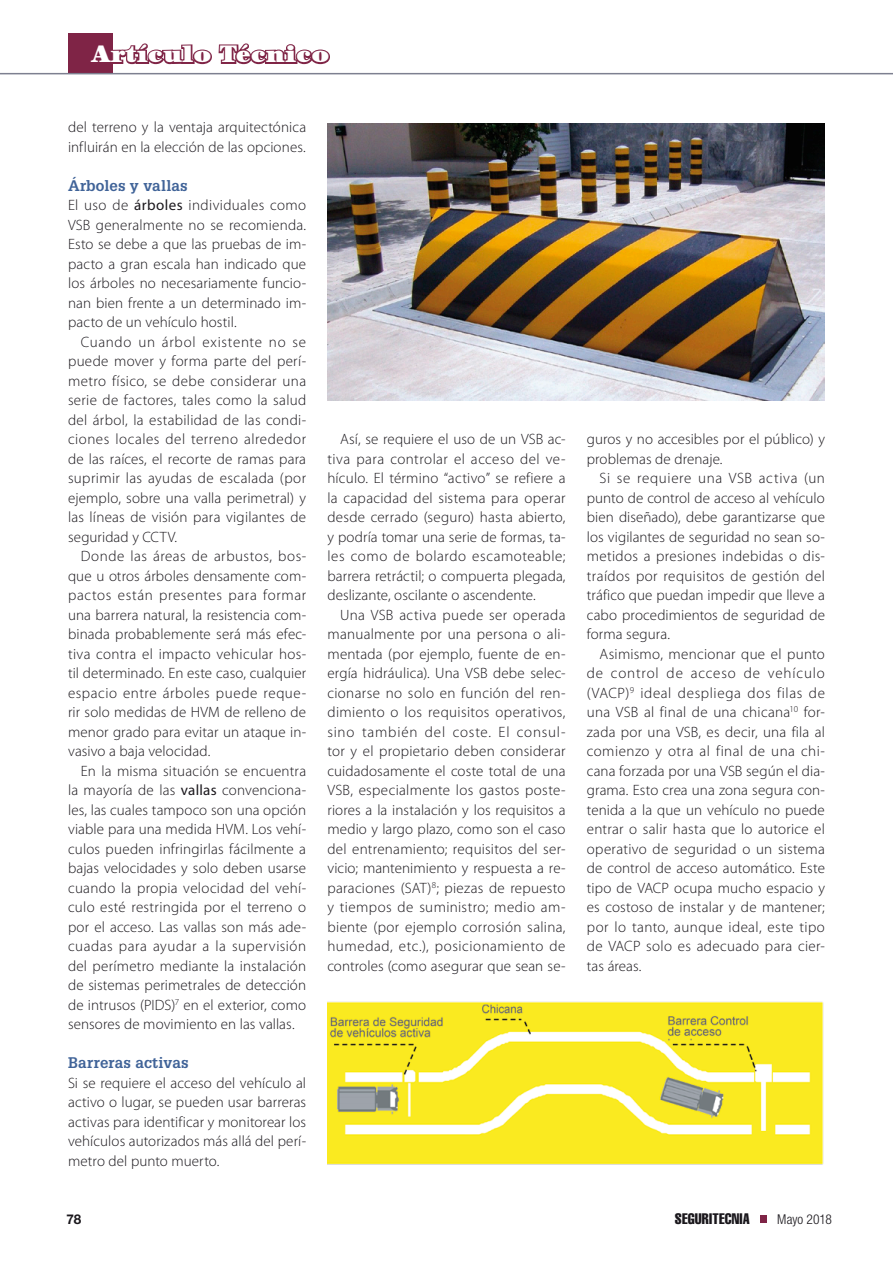
<style>
.page{position:relative;width:893px;height:1263px;background:#fff}
.page>*{position:absolute;margin:0;border:0;box-sizing:border-box;transform-origin:0 0}
.t1{font:900 24px "Century Std";letter-spacing:.02em;color:#fff}
.t2{font:300 15px/19.5px "Myriad Pro";letter-spacing:.015em;color:#1a171c}
.t3{font:300 15px "Myriad Pro";letter-spacing:.035em;color:#1a171c}
.t4{font:300 15px "Myriad Pro";letter-spacing:.04em;color:#1a171c}
.t5{font:300 15px "Myriad Pro";letter-spacing:.055em;color:#1a171c}
.t6{font:300 15px "Myriad Pro";letter-spacing:.045em;color:#1a171c}
.t7{font:300 15px "Myriad Pro";letter-spacing:.06em;color:#1a171c}
.t8{font:300 15px "Myriad Pro";letter-spacing:.05em;color:#1a171c}
.t9{font:700 15px "Glypha LT Std";letter-spacing:.01em;color:#406398}
.t10{font:15px "Helvetica LT Std Comp";letter-spacing:.01em;color:#1a171c}
.t11{font:300 condensed 13.5px "Helvetica Neue LT Std";color:#1a171c}
.t12{font:700 13.5px "Helvetica Neue LT Std";color:#1a171c}
.s1{font-weight:400}
.s2{font-family:"Glypha LT Std";font-weight:700;color:#406398}
</style>
<div class="page">
<div style="left:760px;top:1215px;width:7px;height:7px;background:#7f2446"></div>
<div style="left:68px;top:33px;width:44px;height:41px;background:#7f2446"></div>
<svg style="left:112px;top:34px;width:218px;height:32px"></svg>
<hr style="left:0;top:73px;width:893px;height:1px;background:#7d8090">
<img style="left:327px;top:123px;width:498px;height:278px">
<img style="left:327px;top:1001px;width:497px;height:164px">
<h1 class="t1" style="left:92px;top:40px;width:239px">Artículo Técnico</h1>
<p class="t2" style="left:68px;top:117px;width:240px">del terreno y la ventaja arquitectónica influirán en la elección de las opciones.</p>
<p class="t9" style="left:68px;top:176px;width:121px">Árboles y vallas</p>
<p class="t2" style="left:68px;top:195px;width:240px">El uso de <span class="s1">árboles</span> individuales como</p>
<p class="t2" style="left:68px;top:215px;width:240px">VSB generalmente no se recomienda.</p>
<p class="t2" style="left:68px;top:234px;width:240px">Esto se debe a que las pruebas de im-</p>
<p class="t2" style="left:68px;top:254px;width:240px">pacto a gran escala han indicado que</p>
<p class="t2" style="left:68px;top:273px;width:240px">los árboles no necesariamente funcio-</p>
<p class="t2" style="left:68px;top:293px;width:240px">nan bien frente a un determinado im-</p>
<p class="t2" style="left:68px;top:312px;width:170px">pacto de un vehículo hostil.</p>
<p class="t8" style="left:81px;top:332px;width:227px">Cuando un árbol existente no se</p>
<p class="t2" style="left:68px;top:351px;width:240px">puede mover y forma parte del perí-</p>
<p class="t2" style="left:68px;top:371px;width:240px">metro físico, se debe considerar una</p>
<p class="t2" style="left:68px;top:390px;width:240px">serie de factores, tales como la salud</p>
<p class="t2" style="left:68px;top:410px;width:240px">del árbol, la estabilidad de las condi-</p>
<p class="t3" style="left:68px;top:430px;width:240px">ciones locales del terreno alrededor</p>
<p class="t2" style="left:68px;top:449px;width:240px">de las raíces, el recorte de ramas para</p>
<p class="t2" style="left:68px;top:468px;width:240px">suprimir las ayudas de escalada (por</p>
<p class="t2" style="left:68px;top:488px;width:240px">ejemplo, sobre una valla perimetral) y</p>
<p class="t2" style="left:68px;top:507px;width:240px">las líneas de visión para vigilantes de</p>
<p class="t2" style="left:68px;top:527px;width:111px">seguridad y CCTV.</p>
<p class="t3" style="left:81px;top:547px;width:227px">Donde las áreas de arbustos, bos-</p>
<p class="t2" style="left:68px;top:566px;width:240px">que u otros árboles densamente com-</p>
<p class="t4" style="left:68px;top:586px;width:240px">pactos están presentes para formar</p>
<p class="t2" style="left:68px;top:605px;width:240px">una barrera natural, la resistencia com-</p>
<p class="t2" style="left:68px;top:624px;width:240px">binada probablemente será más efec-</p>
<p class="t2" style="left:68px;top:644px;width:240px">tiva contra el impacto vehicular hos-</p>
<p class="t2" style="left:68px;top:663px;width:240px">til determinado. En este caso, cualquier</p>
<p class="t4" style="left:68px;top:683px;width:240px">espacio entre árboles puede reque-</p>
<p class="t2" style="left:68px;top:702px;width:240px">rir solo medidas de HVM de relleno de</p>
<p class="t2" style="left:68px;top:722px;width:240px">menor grado para evitar un ataque in-</p>
<p class="t2" style="left:68px;top:741px;width:144px">vasivo a baja velocidad.</p>
<p class="t2" style="left:81px;top:761px;width:227px">En la misma situación se encuentra</p>
<p class="t2" style="left:68px;top:780px;width:240px">la mayoría de las <span class="s1">vallas</span> convenciona-</p>
<p class="t2" style="left:68px;top:800px;width:240px">les, las cuales tampoco son una opción</p>
<p class="t2" style="left:68px;top:819px;width:240px">viable para una medida HVM. Los vehí-</p>
<p class="t2" style="left:68px;top:839px;width:240px">culos pueden infringirlas fácilmente a</p>
<p class="t2" style="left:68px;top:858px;width:240px">bajas velocidades y solo deben usarse</p>
<p class="t2" style="left:68px;top:878px;width:240px">cuando la propia velocidad del vehí-</p>
<p class="t2" style="left:68px;top:897px;width:240px">culo esté restringida por el terreno o</p>
<p class="t2" style="left:68px;top:917px;width:240px">por el acceso. Las vallas son más ade-</p>
<p class="t3" style="left:68px;top:937px;width:240px">cuadas para ayudar a la supervisión</p>
<p class="t2" style="left:68px;top:956px;width:240px">del perímetro mediante la instalación</p>
<p class="t2" style="left:68px;top:975px;width:240px">de sistemas perimetrales de detección</p>
<p class="t2" style="left:68px;top:995px;width:240px">de intrusos (PIDS)<sup>7</sup> en el exterior, como</p>
<p class="t2" style="left:68px;top:1014px;width:228px">sensores de movimiento en las vallas.</p>
<p class="t2" style="left:68px;top:1053px;width:240px"><span class="s2">Barreras activas<br></span>Si se requiere el acceso del vehículo al activo o lugar, se pueden usar barreras activas para identificar y monitorear los vehículos autorizados más allá del perí&shy;metro del punto muerto.</p>
<p class="t2" style="left:340px;top:429px;width:227px">Así, se requiere el uso de un VSB ac-</p>
<p class="t2" style="left:327px;top:449px;width:240px">tiva para controlar el acceso del ve-</p>
<p class="t2" style="left:327px;top:468px;width:240px">hículo. El término “activo” se refiere a</p>
<p class="t2" style="left:327px;top:488px;width:240px">la capacidad del sistema para operar</p>
<p class="t2" style="left:327px;top:507px;width:240px">desde cerrado (seguro) hasta abierto,</p>
<p class="t2" style="left:327px;top:527px;width:240px">y podría tomar una serie de formas, ta-</p>
<p class="t4" style="left:327px;top:547px;width:240px">les como de bolardo escamoteable;</p>
<p class="t2" style="left:327px;top:566px;width:240px">barrera retráctil; o compuerta plegada,</p>
<p class="t2" style="left:327px;top:585px;width:210px">deslizante, oscilante o ascendente.</p>
<p class="t2" style="left:340px;top:605px;width:227px">Una VSB activa puede ser operada</p>
<p class="t2" style="left:327px;top:624px;width:240px">manualmente por una persona o ali-</p>
<p class="t2" style="left:327px;top:644px;width:240px">mentada (por ejemplo, fuente de en-</p>
<p class="t2" style="left:327px;top:663px;width:240px">ergía hidráulica). Una VSB debe selec-</p>
<p class="t2" style="left:327px;top:683px;width:240px">cionarse no solo en función del ren-</p>
<p class="t2" style="left:327px;top:702px;width:240px">dimiento o los requisitos operativos,</p>
<p class="t5" style="left:327px;top:722px;width:240px">sino también del coste. El consul-</p>
<p class="t2" style="left:327px;top:741px;width:240px">tor y el propietario deben considerar</p>
<p class="t2" style="left:327px;top:761px;width:240px">cuidadosamente el coste total de una</p>
<p class="t2" style="left:327px;top:780px;width:240px">VSB, especialmente los gastos poste-</p>
<p class="t2" style="left:327px;top:800px;width:240px">riores a la instalación y los requisitos a</p>
<p class="t2" style="left:327px;top:819px;width:240px">medio y largo plazo, como son el caso</p>
<p class="t2" style="left:327px;top:839px;width:240px">del entrenamiento; requisitos del ser-</p>
<p class="t2" style="left:327px;top:858px;width:240px">vicio; mantenimiento y respuesta a re-</p>
<p class="t2" style="left:327px;top:878px;width:240px">paraciones (SAT)<sup>8</sup>; piezas de repuesto</p>
<p class="t2" style="left:327px;top:897px;width:240px">y tiempos de suministro; medio am-</p>
<p class="t2" style="left:327px;top:917px;width:240px">biente (por ejemplo corrosión salina,</p>
<p class="t3" style="left:327px;top:937px;width:240px">humedad, etc.), posicionamiento de</p>
<p class="t2" style="left:327px;top:956px;width:240px">controles (como asegurar que sean se-</p>
<p class="t2" style="left:587px;top:429px;width:240px">guros y no accesibles por el público) y</p>
<p class="t2" style="left:587px;top:449px;width:137px">problemas de drenaje.</p>
<p class="t6" style="left:600px;top:469px;width:227px">Si se requiere una VSB activa (un</p>
<p class="t2" style="left:587px;top:488px;width:240px">punto de control de acceso al vehículo</p>
<p class="t2" style="left:587px;top:507px;width:240px">bien diseñado), debe garantizarse que</p>
<p class="t2" style="left:587px;top:527px;width:240px">los vigilantes de seguridad no sean so-</p>
<p class="t2" style="left:587px;top:546px;width:240px">metidos a presiones indebidas o dis-</p>
<p class="t2" style="left:587px;top:566px;width:240px">traídos por requisitos de gestión del</p>
<p class="t2" style="left:587px;top:585px;width:240px">tráfico que puedan impedir que lleve a</p>
<p class="t2" style="left:587px;top:605px;width:240px">cabo procedimientos de seguridad de</p>
<p class="t2" style="left:587px;top:624px;width:85px">forma segura.</p>
<p class="t2" style="left:600px;top:644px;width:227px">Asimismo, mencionar que el punto</p>
<p class="t7" style="left:587px;top:664px;width:240px">de control de acceso de vehículo</p>
<p class="t4" style="left:587px;top:683px;width:240px">(VACP)<sup>9</sup> ideal despliega dos filas de</p>
<p class="t2" style="left:587px;top:702px;width:240px">una VSB al final de una chicana<sup>10</sup> for-</p>
<p class="t2" style="left:587px;top:722px;width:240px">zada por una VSB, es decir, una fila al</p>
<p class="t2" style="left:587px;top:741px;width:240px">comienzo y otra al final de una chi-</p>
<p class="t2" style="left:587px;top:761px;width:240px">cana forzada por una VSB según el dia-</p>
<p class="t2" style="left:587px;top:780px;width:240px">grama. Esto crea una zona segura con-</p>
<p class="t2" style="left:587px;top:800px;width:240px">tenida a la que un vehículo no puede</p>
<p class="t2" style="left:587px;top:819px;width:240px">entrar o salir hasta que lo autorice el</p>
<p class="t2" style="left:587px;top:839px;width:240px">operativo de seguridad o un sistema</p>
<p class="t2" style="left:587px;top:858px;width:240px">de control de acceso automático. Este</p>
<p class="t2" style="left:587px;top:878px;width:240px">tipo de VACP ocupa mucho espacio y</p>
<p class="t2" style="left:587px;top:897px;width:240px">es costoso de instalar y de mantener;</p>
<p class="t2" style="left:587px;top:917px;width:240px">por lo tanto, aunque ideal, este tipo</p>
<p class="t2" style="left:587px;top:936px;width:240px">de VACP solo es adecuado para cier-</p>
<p class="t2" style="left:587px;top:956px;width:56px">tas áreas.</p>
<p class="t12" style="left:66px;top:1211px;width:17px">78</p>
<p class="t10" style="left:675px;top:1209px;width:76px">SEGURITECNIA</p>
<p class="t11" style="left:777px;top:1211px;width:56px">Mayo 2018</p>
</div>
